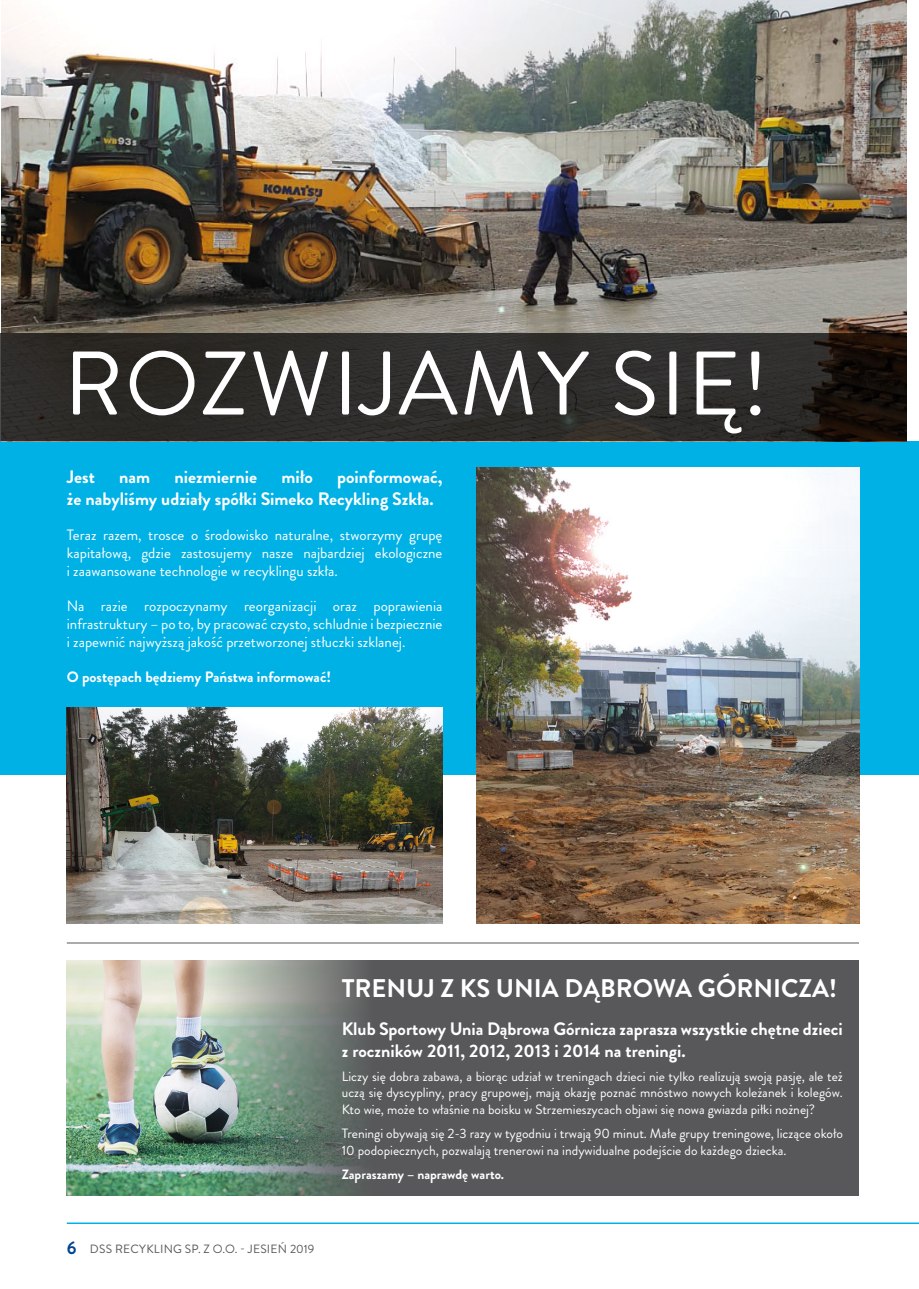
<style>
.page{position:relative;width:919px;height:1289px;background:#fff}
.page>*{position:absolute;margin:0;border:0;box-sizing:border-box;transform-origin:0 0}
.Tekst{font:90px "Brandon Grotesque";letter-spacing:.02em;color:#fff}
.Tekst-2{font:700 25.5px "Brandon Grotesque";color:#fff}
.Tekst-3{font:700 18px/21.6px "Brandon Grotesque";color:#fff}
.Tekst-4{font:15px/18px "Brandon Grotesque";color:#fff;text-align:justify}
.Tekst-5{font:700 15px "Brandon Grotesque";color:#fff}
.Tekst-6{font:13.5px/16.2px "Brandon Grotesque";color:#fff;text-align:justify}
.Tekst-7{font:700 13.5px "Brandon Grotesque";color:#fff}
.t1{font:12px "Brandon Grotesque";letter-spacing:.02em;color:#58585a}
.s1{font-weight:700;font-size:18px;color:#004494}
</style>
<div class="page">
<div style="left:0;top:441px;width:918px;height:333px;background:#00b1e6"></div>
<img style="left:1px;top:0;width:905px;height:333px">
<svg style="left:0;top:333px;width:906px;height:108px;background:#2b2927"></svg>
<img style="left:67px;top:960px;width:139px;height:235px">
<svg style="left:206px;top:960px;width:652px;height:235px;background:#606563"></svg>
<img style="left:476px;top:468px;width:382px;height:455px">
<img style="left:67px;top:707px;width:375px;height:216px">
<hr style="left:67px;top:942px;width:791px;height:1px;background:#58585a">
<hr style="left:67px;top:1222px;width:851px;height:1px;background:#00b1e6">
<p class="Tekst" style="left:64px;top:321px;width:706px">ROZWIJAMY SIĘ!</p>
<p class="Tekst-3" style="left:67px;top:466px;width:377px;text-indent:270px">poinformować, że nabyliśmy udziały spółki Simeko Recykling Szkła.</p>
<p class="Tekst-4" style="left:67px;top:525px;width:377px">Teraz razem, trosce o środowisko naturalne, stworzymy grupę kapitałową, gdzie zastosujemy nasze najbardziej ekologiczne i zaawansowane technologie w recyklingu szkła.</p>
<p class="Tekst-4" style="left:67px;top:596px;width:377px">Na razie rozpoczynamy reorganizacji oraz poprawienia infrastruktury – po to, by pracować czysto, schludnie i bezpiecznie i zapewnić najwyższą jakość przetworzonej stłuczki szklanej.</p>
<p class="Tekst-5" style="left:67px;top:666px;width:266px">O postępach będziemy Państwa informować!</p>
<p class="Tekst-3" style="left:67px;top:466px;width:30px">Jest</p>
<p class="Tekst-3" style="left:119px;top:466px;width:33px">nam</p>
<p class="Tekst-3" style="left:174px;top:466px;width:84px">niezmiernie</p>
<p class="Tekst-3" style="left:281px;top:466px;width:33px">miło</p>
<p class="t1" style="left:67px;top:1240px;width:249px"><span class="s1">6</span> DSS RECYKLING SP. Z O.O. - JESIEŃ 2019</p>
<p class="Tekst-2" style="left:342px;top:970px;width:497px">TRENUJ Z KS UNIA DĄBROWA GÓRNICZA!</p>
<p class="Tekst-3" style="left:342px;top:1018px;width:502px">Klub Sportowy Unia Dąbrowa Górnicza zaprasza wszystkie chętne dzieci z roczników 2011, 2012, 2013 i 2014 na treningi.</p>
<p class="Tekst-6" style="left:342px;top:1068px;width:502px">Liczy się dobra zabawa, a biorąc udział w treningach dzieci nie tylko realizują swoją pasję, ale też uczą się dyscypliny, pracy grupowej, mają okazję poznać mnóstwo nowych koleżanek i kolegów.<br>Kto wie, może to właśnie na boisku w Strzemieszycach objawi się nowa gwiazda piłki nożnej?</p>
<p class="Tekst-6" style="left:342px;top:1125px;width:502px">Treningi obywają się 2-3 razy w tygodniu i trwają 90 minut. Małe grupy treningowe, liczące około<br>10 podopiecznych, pozwalają trenerowi na indywidualne podejście do każdego dziecka.</p>
<p class="Tekst-7" style="left:342px;top:1165px;width:164px">Zapraszamy – naprawdę warto.</p>
</div>
